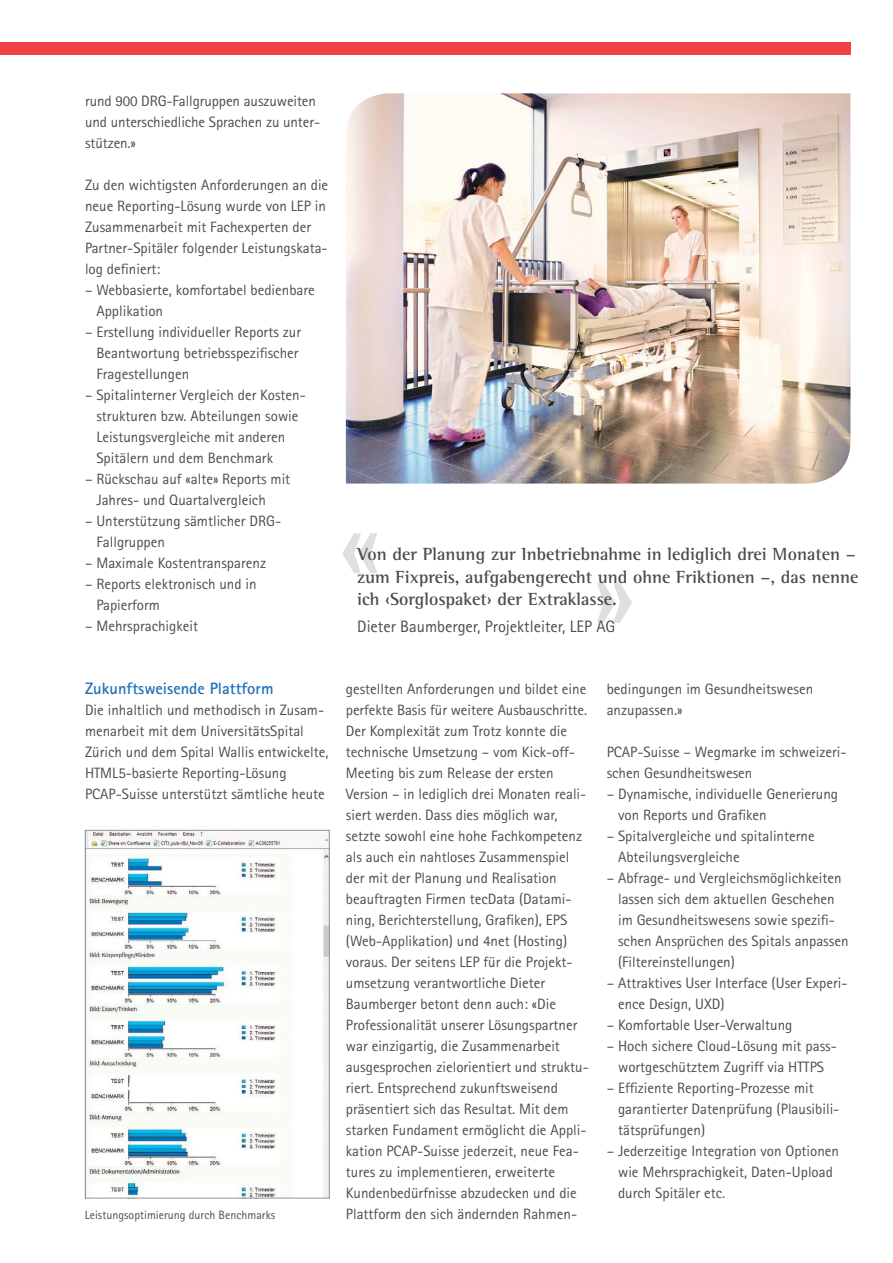
<style>
.page{position:relative;width:893px;height:1263px;background:#fff}
.page>*{position:absolute;margin:0;border:0;box-sizing:border-box;transform-origin:0 0}
.t1{font:700 18px/22.5px "Rotis Semi Serif";color:#4e4b4c}
.t2{font:16.5px "Rotis Sans Serif";color:#4e4b4c}
.t3{font:700 16.5px "Rotis Sans Serif";color:#2170b8}
.t4{font:15px/21px "Rotis Sans Serif";color:#4e4b4c}
.t5{font:12px "Rotis Sans Serif";color:#4e4b4c}
</style>
<div class="page">
<div style="left:0;top:43px;width:850px;height:12px;background:#f24145"></div>
<svg style="left:342px;top:533px;width:35px;height:40px"></svg>
<svg style="left:597px;top:583px;width:35px;height:40px"></svg>
<img style="left:87px;top:832px;width:240px;height:364px">
<div style="left:85px;top:830px;width:244px;height:368px;border:1px solid #969698"></div>
<img style="left:346px;top:93px;width:504px;height:391px">
<p class="t4" style="left:85px;top:90px;width:237px">rund 900 DRG-Fallgruppen auszuweiten und unterschiedliche Sprachen zu unter&shy;stützen.»</p>
<p class="t4" style="left:85px;top:174px;width:245px">Zu den wichtigsten Anforderungen an die neue Reporting-Lösung wurde von LEP in Zusammenarbeit mit Fachexperten der Partner-Spitäler folgender Leistungskata&shy;log definiert:</p>
<p class="t4" style="left:96px;top:279px;width:220px;text-indent:-11px">– Webbasierte, komfortabel bedienbare<br>Applikation</p>
<p class="t4" style="left:96px;top:321px;width:206px;text-indent:-11px">– Erstellung individueller Reports zur<br>Beantwortung betriebsspezifischer<br>Fragestellungen</p>
<p class="t4" style="left:96px;top:384px;width:209px;text-indent:-11px">– Spitalinterner Vergleich der Kosten&shy;strukturen bzw. Abteilungen sowie Leistungsvergleiche mit anderen Spitälern und dem Benchmark</p>
<p class="t4" style="left:96px;top:468px;width:195px;text-indent:-11px">– Rückschau auf «alte» Reports mit<br>Jahres- und Quartalvergleich</p>
<p class="t4" style="left:96px;top:510px;width:186px;text-indent:-11px">– Unterstützung sämtlicher DRG-<br>Fallgruppen</p>
<p class="t4" style="left:85px;top:552px;width:183px">– Maximale Kostentransparenz</p>
<p class="t4" style="left:96px;top:573px;width:162px;text-indent:-11px">– Reports elektronisch und in<br>Papierform</p>
<p class="t4" style="left:85px;top:615px;width:115px">– Mehrsprachigkeit</p>
<p class="t1" style="left:357px;top:543px;width:503px">Von der Planung zur Inbetriebnahme in lediglich drei Monaten – zum Fixpreis, aufgabengerecht und ohne Friktionen –, das nenne ich ‹Sorglospaket› der Extraklasse.</p>
<p class="t2" style="left:357px;top:617px;width:260px">Dieter Baumberger, Projektleiter, LEP AG</p>
<p class="t3" style="left:85px;top:677px;width:190px">Zukunftsweisende Plattform</p>
<p class="t4" style="left:85px;top:699px;width:245px">Die inhaltlich und methodisch in Zusam&shy;menarbeit mit dem UniversitätsSpital Zürich und dem Spital Wallis entwickelte, HTML5-basierte Reporting-Lösung PCAP-Suisse unterstützt sämtliche heute</p>
<p class="t5" style="left:85px;top:1207px;width:192px">Leistungsoptimierung durch Benchmarks</p>
<p class="t4" style="left:346px;top:678px;width:244px">gestellten Anforderungen und bildet eine perfekte Basis für weitere Ausbauschritte.<br>Der Komplexität zum Trotz konnte die technische Umsetzung – vom Kick-off-Meeting bis zum Release der ersten Version – in lediglich drei Monaten reali&shy;siert werden. Dass dies möglich war, setzte sowohl eine hohe Fachkompetenz als auch ein nahtloses Zusammenspiel der mit der Planung und Realisation beauftragten Firmen tecData (Datami&shy;ning, Berichterstellung, Grafiken), EPS (Web-Applikation) und 4net (Hosting) voraus. Der seitens LEP für die Projekt&shy;umsetzung verantwortliche Dieter Baumberger betont denn auch: «Die Professionalität unserer Lösungspartner war einzigartig, die Zusammenarbeit ausgesprochen zielorientiert und struktu&shy;riert. Entsprechend zukunftsweisend präsentiert sich das Resultat. Mit dem starken Fundament ermöglicht die Appli&shy;kation PCAP-Suisse jederzeit, neue Fea&shy;tures zu implementieren, erweiterte Kundenbedürfnisse abzudecken und die Plattform den sich ändernden Rahmen-</p>
<p class="t4" style="left:607px;top:678px;width:208px">bedingungen im Gesundheitswesen anzupassen.»</p>
<p class="t4" style="left:607px;top:741px;width:241px">PCAP-Suisse – Wegmarke im schweizeri&shy;schen Gesundheitswesen</p>
<p class="t4" style="left:618px;top:783px;width:221px;text-indent:-11px">– Dynamische, individuelle Generierung von Reports und Grafiken</p>
<p class="t4" style="left:618px;top:825px;width:198px;text-indent:-11px">– Spitalvergleiche und spitalinterne<br>Abteilungsvergleiche</p>
<p class="t4" style="left:618px;top:867px;width:232px;text-indent:-11px">– Abfrage- und Vergleichsmöglichkeiten lassen sich dem aktuellen Geschehen im Gesundheitswesens sowie spezifi&shy;schen Ansprüchen des Spitals anpassen (Filtereinstellungen)</p>
<p class="t4" style="left:618px;top:972px;width:231px;text-indent:-11px">– Attraktives User Interface (User Experi&shy;ence Design, UXD)</p>
<p class="t4" style="left:607px;top:1014px;width:187px">– Komfortable User-Verwaltung</p>
<p class="t4" style="left:607px;top:1035px;width:232px;text-align:center">– Hoch sichere Cloud-Lösung mit pass&shy;wortgeschütztem Zugriff via HTTPS</p>
<p class="t4" style="left:618px;top:1077px;width:223px;text-indent:-11px">– Effiziente Reporting-Prozesse mit garantierter Datenprüfung (Plausibili&shy;tätsprüfungen)</p>
<p class="t4" style="left:618px;top:1140px;width:223px;text-indent:-11px">– Jederzeitige Integration von Optionen wie Mehrsprachigkeit, Daten-Upload durch Spitäler etc.</p>
</div>
